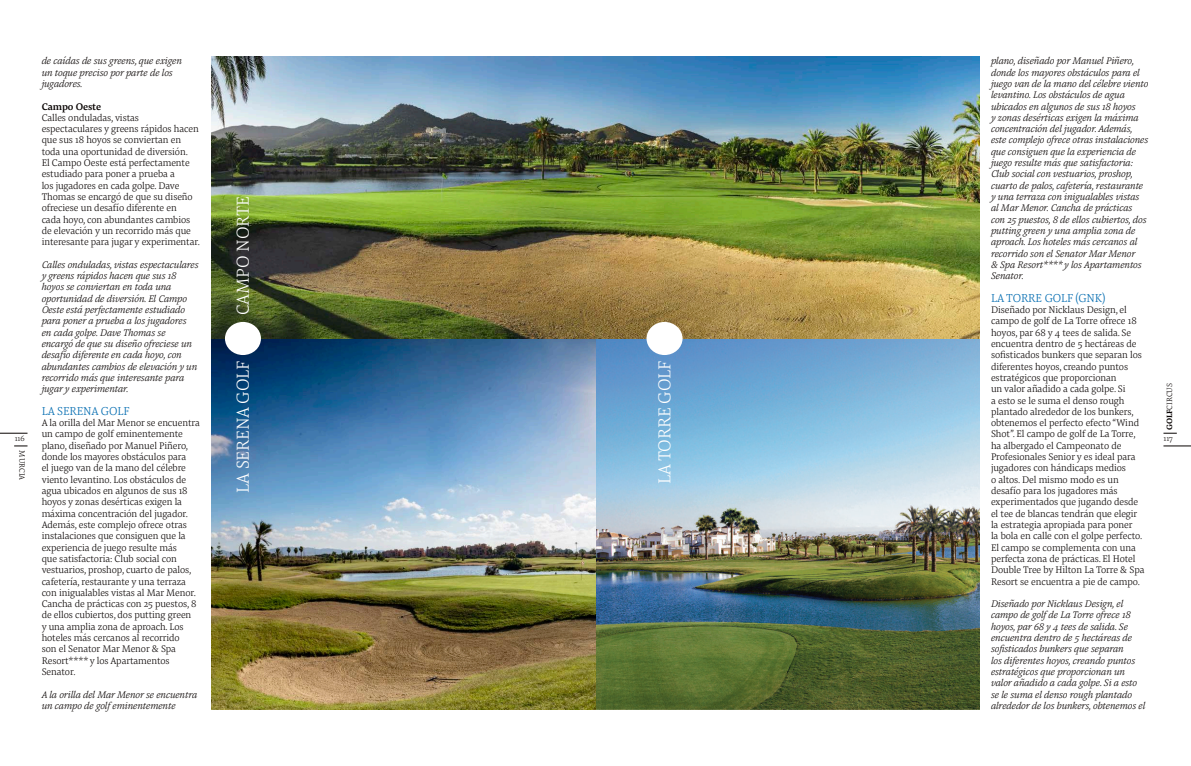
<style>
.page{position:relative;width:1191px;height:766px;background:#fff}
.page>*{position:absolute;margin:0;border:0;box-sizing:border-box;transform-origin:0 0}
.t1{font:300 18px "Pensum Pro";letter-spacing:-.01em;color:#fff}
.t2{font:300 12px "Pensum Pro";letter-spacing:-.01em;color:#006bb0}
.t3{font:300 10px/11.3px "Pensum Pro";letter-spacing:-.01em;color:#080302}
.t4{font:italic 300 10px/11.3px "Pensum Pro";letter-spacing:-.01em;color:#080302}
.t5{font:500 10px "Pensum Pro";letter-spacing:-.01em;color:#080302}
.t6{font:300 8px "Pensum Pro";color:#080302}
.s1{font-weight:700}
</style>
<div class="page">
<img style="left:212px;top:57px;width:767px;height:652px">
<div style="left:646px;top:322px;width:36px;height:33px;background:#fff;border-radius:50%"></div>
<div style="left:225px;top:322px;width:36px;height:33px;background:#fff;border-radius:50%"></div>
<svg style="left:0;top:433px;width:27px;height:1px"></svg>
<svg style="left:1163px;top:433px;width:13px;height:1px"></svg>
<svg style="left:14px;top:445px;width:13px;height:1px"></svg>
<svg style="left:1163px;top:445px;width:28px;height:1px"></svg>
<p class="t4" style="left:42px;top:55px;width:142px">de caídas de sus greens, que exigen un toque preciso por parte de los jugadores.</p>
<p class="t5" style="left:42px;top:99px;width:61px">Campo Oeste</p>
<p class="t3" style="left:42px;top:112px;width:160px">Calles onduladas, vistas espectaculares y greens rápidos hacen que sus 18 hoyos se conviertan en toda una oportunidad de diversión.<br>El Campo Oeste está perfectamente estudiado para poner a prueba a<br>los jugadores en cada golpe. Dave Thomas se encargó de que su diseño ofreciese un desafío diferente en<br>cada hoyo, con abundantes cambios de elevación y un recorrido más que interesante para jugar y experimentar.</p>
<p class="t4" style="left:42px;top:259px;width:159px">Calles onduladas, vistas espectaculares y greens rápidos hacen que sus 18 hoyos se conviertan en toda una oportunidad de diversión. El Campo Oeste está perfectamente estudiado para poner a prueba a los jugadores en cada golpe. Dave Thomas se encargó de que su diseño ofreciese un desafío diferente en cada hoyo, con abundantes cambios de elevación y un recorrido más que interesante para jugar y experimentar.</p>
<p class="t2" style="left:42px;top:402px;width:89px">LA SERENA GOLF</p>
<p class="t3" style="left:42px;top:417px;width:160px">A la orilla del Mar Menor se encuentra un campo de golf eminentemente plano, diseñado por Manuel Piñero, donde los mayores obstáculos para<br>el juego van de la mano del célebre viento levantino. Los obstáculos de agua ubicados en algunos de sus 18 hoyos y zonas desérticas exigen la máxima concentración del jugador.<br>Además, este complejo ofrece otras instalaciones que consiguen que la experiencia de juego resulte más<br>que satisfactoria: Club social con vestuarios, proshop, cuarto de palos, cafetería, restaurante y una terraza con inigualables vistas al Mar Menor.<br>Cancha de prácticas con 25 puestos, 8 de ellos cubiertos, dos putting green<br>y una amplia zona de aproach. Los hoteles más cercanos al recorrido<br>son el Senator Mar Menor &amp; Spa Resort**** y los Apartamentos Senator.</p>
<p class="t4" style="left:42px;top:688px;width:157px">A la orilla del Mar Menor se encuentra un campo de golf eminentemente</p>
<p class="t4" style="left:991px;top:55px;width:159px">plano, diseñado por Manuel Piñero, donde los mayores obstáculos para el juego van de la mano del célebre viento levantino. Los obstáculos de agua ubicados en algunos de sus 18 hoyos<br>y zonas desérticas exigen la máxima concentración del jugador. Además, este complejo ofrece otras instalaciones que consiguen que la experiencia de juego resulte más que satisfactoria:<br>Club social con vestuarios, proshop, cuarto de palos, cafetería, restaurante y una terraza con inigualables vistas al Mar Menor. Cancha de prácticas con 25 puestos, 8 de ellos cubiertos, dos putting green y una amplia zona de aproach. Los hoteles más cercanos al recorrido son el Senator Mar Menor<br>&amp; Spa Resort**** y los Apartamentos Senator.</p>
<p class="t2" style="left:991px;top:289px;width:116px">LA TORRE GOLF (GNK)</p>
<p class="t3" style="left:991px;top:304px;width:155px">Diseñado por Nicklaus Design, el campo de golf de La Torre ofrece 18 hoyos, par 68 y 4 tees de salida. Se encuentra dentro de 5 hectáreas de sofisticados bunkers que separan los diferentes hoyos, creando puntos estratégicos que proporcionan<br>un valor añadido a cada golpe. Si<br>a esto se le suma el denso rough plantado alrededor de los bunkers, obtenemos el perfecto efecto “Wind Shot”. El campo de golf de La Torre, ha albergado el Campeonato de Profesionales Senior y es ideal para jugadores con hándicaps medios<br>o altos. Del mismo modo es un desafío para los jugadores más experimentados que jugando desde el tee de blancas tendrán que elegir la estrategia apropiada para poner<br>la bola en calle con el golpe perfecto.<br>El campo se complementa con una perfecta zona de prácticas. El Hotel Double Tree by Hilton La Torre &amp; Spa Resort se encuentra a pie de campo.</p>
<p class="t4" style="left:991px;top:598px;width:156px">Diseñado por Nicklaus Design, el campo de golf de La Torre ofrece 18 hoyos, par 68 y 4 tees de salida. Se encuentra dentro de 5 hectáreas de sofisticados bunkers que separan<br>los diferentes hoyos, creando puntos estratégicos que proporcionan un valor añadido a cada golpe. Si a esto se le suma el denso rough plantado alrededor de los bunkers, obtenemos el</p>
<p class="t1" style="left:230px;top:315px;width:120px;rotate:-90deg">CAMPO NORTE</p>
<p class="t1" style="left:230px;top:492px;width:133px;rotate:-90deg">LA SERENA GOLF</p>
<p class="t1" style="left:651px;top:484px;width:125px;rotate:-90deg">LA TORRE GOLF</p>
<p class="t6" style="left:1164px;top:430px;width:49px;rotate:-90deg"><span class="s1">GOLF</span>CIRCUS</p>
<p class="t6" style="left:15px;top:433px;width:11px">116</p>
<p class="t6" style="left:1163px;top:433px;width:11px">117</p>
<p class="t6" style="left:28px;top:450px;width:31px;rotate:90deg">MURCIA</p>
</div>
